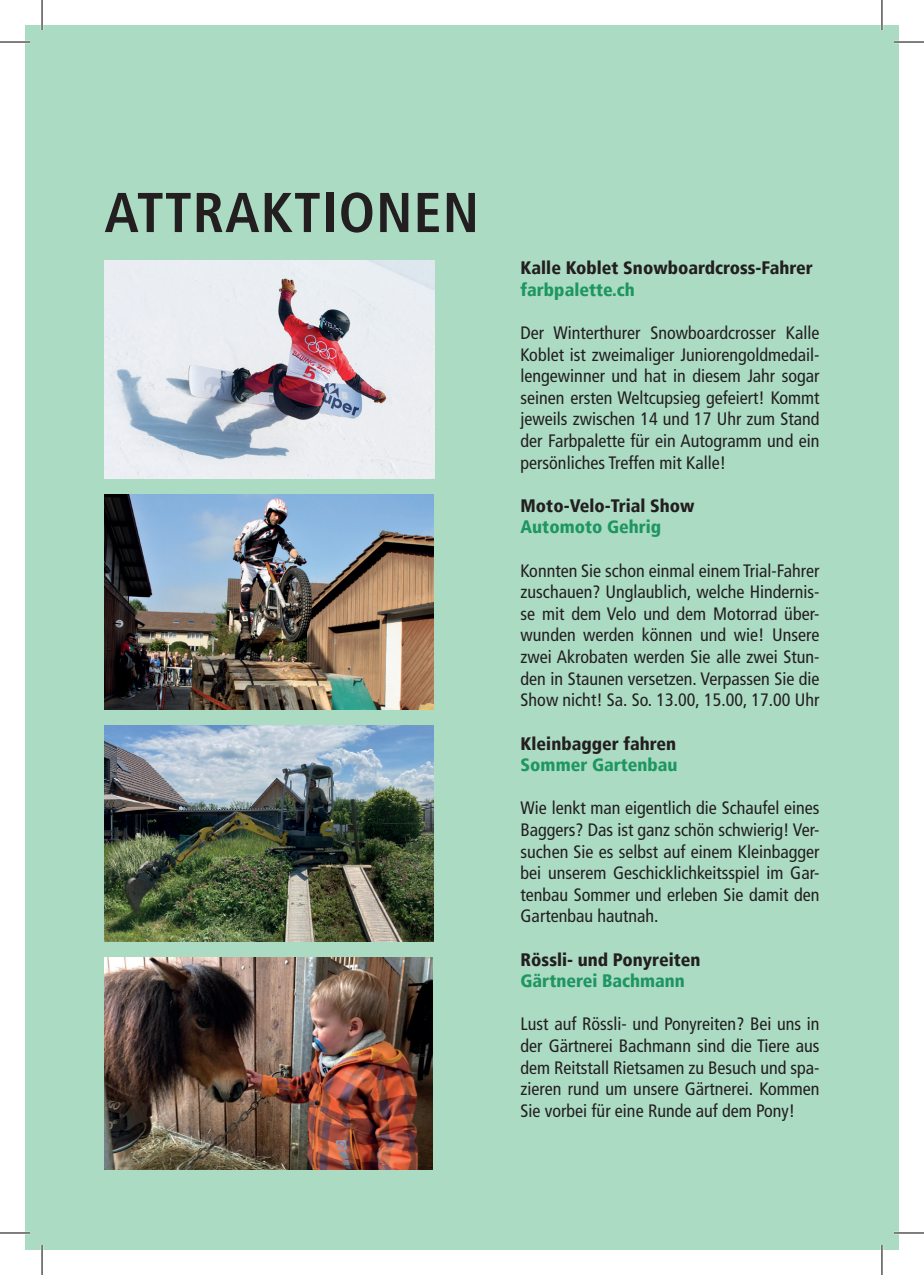
<style>
.page{position:relative;width:924px;height:1275px;background:#fff}
.page>*{position:absolute;margin:0;border:0;box-sizing:border-box;transform-origin:0 0}
.t1{font:700 condensed 56px "Frutiger LT";letter-spacing:.02em;color:#231f20}
.t2{font:condensed 18px/21.6px "Frutiger LT";color:#231f20;text-align:justify}
.t3{font:900 condensed 18px "Frutiger LT";color:#231f20}
.t4{font:900 condensed 18px "Frutiger LT";color:#1d9660}
</style>
<div class="page">
<div style="left:858px;top:25px;width:40px;height:1225px;background:#acdbc4"></div>
<div style="left:25px;top:25px;width:856px;height:1225px;background:#acdbc4"></div>
<img style="left:104px;top:495px;width:329px;height:215px">
<img style="left:104px;top:261px;width:330px;height:217px">
<img style="left:104px;top:957px;width:328px;height:212px">
<img style="left:104px;top:726px;width:329px;height:215px">
<hr style="left:0;top:41px;width:30px;height:2px;background:#fff">
<hr style="left:893px;top:41px;width:30px;height:2px;background:#fff">
<hr style="left:0;top:1231px;width:30px;height:3px;background:#fff">
<hr style="left:893px;top:1231px;width:30px;height:3px;background:#fff">
<hr style="left:41px;top:0;width:2px;height:30px;background:#fff">
<hr style="left:41px;top:1245px;width:2px;height:30px;background:#fff">
<hr style="left:880px;top:0;width:2px;height:30px;background:#fff">
<hr style="left:880px;top:1245px;width:2px;height:30px;background:#fff">
<hr style="left:0;top:42px;width:30px;height:1px;background:#000">
<hr style="left:893px;top:42px;width:30px;height:1px;background:#000">
<hr style="left:0;top:1232px;width:30px;height:1px;background:#000">
<hr style="left:893px;top:1232px;width:30px;height:1px;background:#000">
<hr style="left:42px;top:0;width:1px;height:30px;background:#000">
<hr style="left:42px;top:1245px;width:1px;height:30px;background:#000">
<hr style="left:881px;top:0;width:1px;height:30px;background:#000">
<hr style="left:881px;top:1245px;width:1px;height:30px;background:#000">
<h1 class="t1" style="left:104px;top:179px;width:376px">ATTRAKTIONEN</h1>
<p class="t3" style="left:520px;top:257px;width:293px">Kalle Koblet Snowboardcross-Fahrer</p>
<p class="t4" style="left:520px;top:279px;width:116px">farbpalette.ch</p>
<p class="t2" style="left:520px;top:322px;width:300px">Der Winterthurer Snowboardcrosser Kalle Koblet ist zweimaliger Juniorengoldmedail&shy;lengewinner und hat in diesem Jahr sogar seinen ersten Weltcupsieg gefeiert! Kommt jeweils zwischen 14 und 17 Uhr zum Stand der Farbpalette für ein Autogramm und ein persönliches Treffen mit Kalle!</p>
<p class="t3" style="left:520px;top:495px;width:175px">Moto-Velo-Trial Show</p>
<p class="t4" style="left:520px;top:516px;width:142px">Automoto Gehrig</p>
<p class="t2" style="left:520px;top:560px;width:300px">Konnten Sie schon einmal einem Trial-Fahrer zuschauen? Unglaublich, welche Hindernis&shy;se mit dem Velo und dem Motorrad über&shy;wunden werden können und wie! Unsere zwei Akrobaten werden Sie alle zwei Stun&shy;den in Staunen versetzen. Verpassen Sie die Show nicht! Sa. So. 13.00, 15.00, 17.00 Uhr</p>
<p class="t3" style="left:520px;top:732px;width:157px">Kleinbagger fahren</p>
<p class="t4" style="left:520px;top:754px;width:158px">Sommer Gartenbau</p>
<p class="t2" style="left:520px;top:797px;width:300px">Wie lenkt man eigentlich die Schaufel eines Baggers? Das ist ganz schön schwierig! Ver&shy;suchen Sie es selbst auf einem Kleinbagger bei unserem Geschicklichkeitsspiel im Gar&shy;tenbau Sommer und erleben Sie damit den Gartenbau hautnah.</p>
<p class="t3" style="left:520px;top:948px;width:181px">Rössli- und Ponyreiten</p>
<p class="t4" style="left:520px;top:970px;width:166px">Gärtnerei Bachmann</p>
<p class="t2" style="left:520px;top:1013px;width:300px">Lust auf Rössli- und Ponyreiten? Bei uns in der Gärtnerei Bachmann sind die Tiere aus dem Reitstall Rietsamen zu Besuch und spa&shy;zieren rund um unsere Gärtnerei. Kommen Sie vorbei für eine Runde auf dem Pony!</p>
</div>
